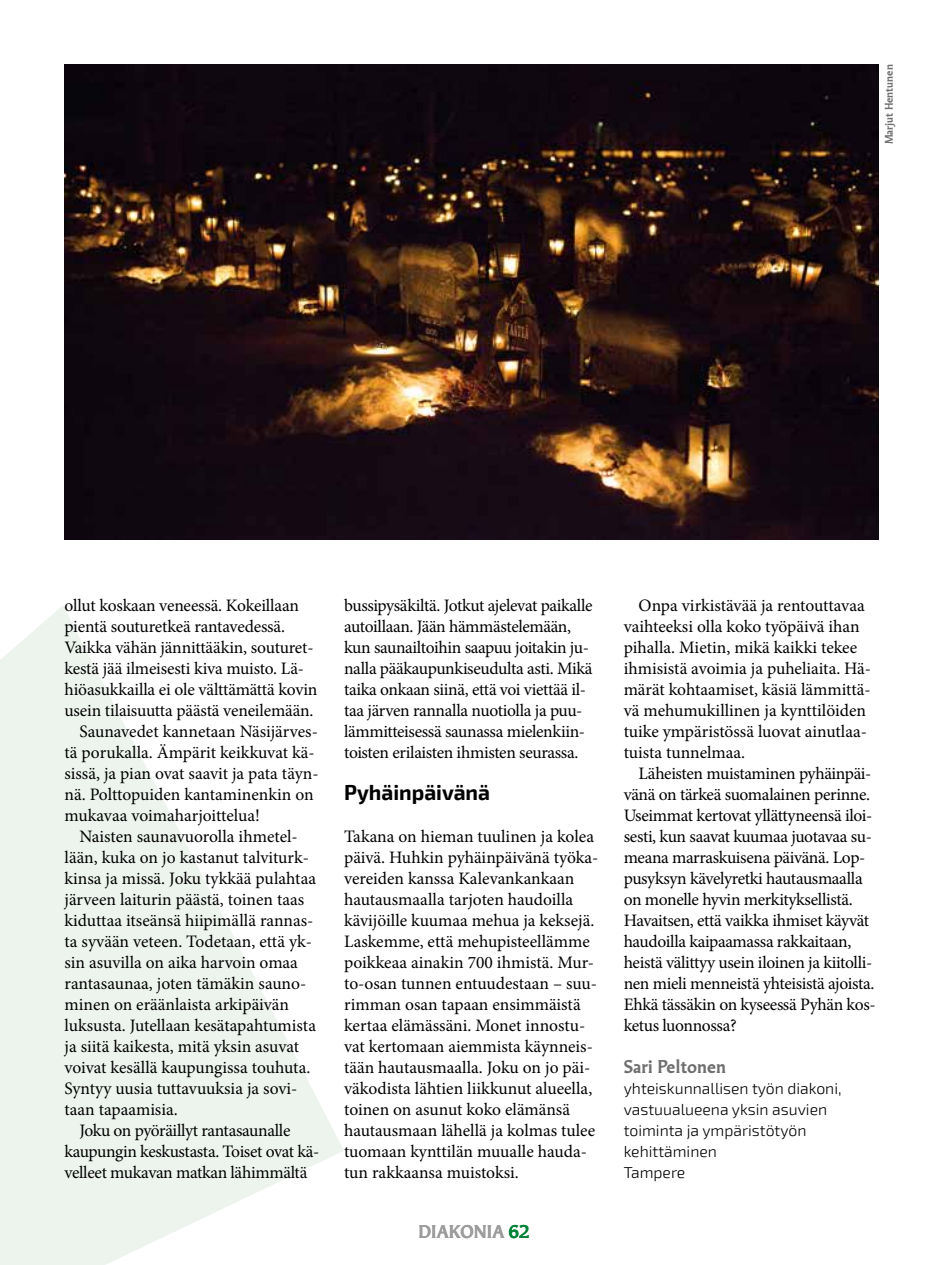
<style>
.page{position:relative;width:943px;height:1265px;background:#fff}
.page>*{position:absolute;margin:0;border:0;box-sizing:border-box;transform-origin:0 0}
.t1{font:700 21px "Exo 2";color:#000}
.t2{font:17.5px/21px "Minion Pro";letter-spacing:-.01em;color:#000}
.t3{font:700 17.5px "Martti";color:#706f6f}
.t4{font:700 17.5px "Martti Display";color:#9c9c9c}
.t5{font:300 15.75px/21px "Exo 2";color:#000}
.t6{font:700 10.5px "Martti";color:#706f6f}
.s1{color:#008337}
</style>
<div class="page">
<svg style="left:0;top:606px;width:344px;height:659px;fill:#edf4ee"></svg>
<img style="left:64px;top:64px;width:814px;height:476px">
<p class="t6" style="left:882px;top:144px;width:81px;rotate:-90deg">Marjut Hentunen</p>
<p class="t2" style="left:64px;top:594px;width:236px">ollut koskaan veneessä. Kokeillaan</p>
<p class="t2" style="left:64px;top:615px;width:222px">pientä souturetkeä rantavedessä.</p>
<p class="t2" style="left:64px;top:636px;width:250px">Vaikka vähän jännittääkin, souturet-</p>
<p class="t2" style="left:64px;top:657px;width:241px">kestä jää ilmeisesti kiva muisto. Lä-</p>
<p class="t2" style="left:64px;top:678px;width:254px">hiöasukkailla ei ole välttämättä kovin</p>
<p class="t2" style="left:64px;top:699px;width:250px">usein tilaisuutta päästä veneilemään.</p>
<p class="t2" style="left:79px;top:720px;width:240px">Saunavedet kannetaan Näsijärves-</p>
<p class="t2" style="left:64px;top:741px;width:252px">tä porukalla. Ämpärit keikkuvat kä-</p>
<p class="t2" style="left:64px;top:762px;width:256px">sissä, ja pian ovat saavit ja pata täyn-</p>
<p class="t2" style="left:64px;top:783px;width:251px">nä. Polttopuiden kantaminenkin on</p>
<p class="t2" style="left:64px;top:804px;width:197px">mukavaa voimaharjoittelua!</p>
<p class="t2" style="left:79px;top:825px;width:220px">Naisten saunavuorolla ihmetel-</p>
<p class="t2" style="left:64px;top:846px;width:246px">lään, kuka on jo kastanut talviturk-</p>
<p class="t2" style="left:64px;top:867px;width:253px">kinsa ja missä. Joku tykkää pulahtaa</p>
<p class="t2" style="left:64px;top:888px;width:241px">järveen laiturin päästä, toinen taas</p>
<p class="t2" style="left:64px;top:909px;width:250px">kiduttaa itseänsä hiipimällä rannas-</p>
<p class="t2" style="left:64px;top:930px;width:249px">ta syvään veteen. Todetaan, että yk-</p>
<p class="t2" style="left:64px;top:951px;width:235px">sin asuvilla on aika harvoin omaa</p>
<p class="t2" style="left:64px;top:972px;width:243px">rantasaunaa, joten tämäkin sauno-</p>
<p class="t2" style="left:64px;top:993px;width:226px">minen on eräänlaista arkipäivän</p>
<p class="t2" style="left:64px;top:1014px;width:253px">luksusta. Jutellaan kesätapahtumista</p>
<p class="t2" style="left:64px;top:1035px;width:236px">ja siitä kaikesta, mitä yksin asuvat</p>
<p class="t2" style="left:64px;top:1056px;width:247px">voivat kesällä kaupungissa touhuta.</p>
<p class="t2" style="left:64px;top:1077px;width:234px">Syntyy uusia tuttavuuksia ja sovi-</p>
<p class="t2" style="left:64px;top:1098px;width:115px">taan tapaamisia.</p>
<p class="t2" style="left:79px;top:1119px;width:212px">Joku on pyöräillyt rantasaunalle</p>
<p class="t2" style="left:64px;top:1140px;width:256px">kaupungin keskustasta. Toiset ovat kä-</p>
<p class="t2" style="left:64px;top:1161px;width:244px">velleet mukavan matkan lähimmältä</p>
<p class="t2" style="left:344px;top:594px;width:250px">bussipysäkiltä. Jotkut ajelevat paikalle autoillaan. Jään hämmästelemään, kun saunailtoihin saapuu joitakin ju&shy;nalla pääkaupunkiseudulta asti. Mikä taika onkaan siinä, että voi viettää il&shy;taa järven rannalla nuotiolla ja puu&shy;lämmitteisessä saunassa mielenkiin&shy;toisten erilaisten ihmisten seurassa.</p>
<p class="t1" style="left:344px;top:780px;width:147px">Pyhäinpäivänä</p>
<p class="t2" style="left:344px;top:825px;width:256px">Takana on hieman tuulinen ja kolea päivä. Huhkin pyhäinpäivänä työka&shy;vereiden kanssa Kalevankankaan hautausmaalla tarjoten haudoilla kävijöille kuumaa mehua ja keksejä.<br>Laskemme, että mehupisteellämme poikkeaa ainakin 700 ihmistä. Mur&shy;to-osan tunnen entuudestaan – suu&shy;rimman osan tapaan ensimmäistä kertaa elämässäni. Monet innostu&shy;vat kertomaan aiemmista käynneis&shy;tään hautausmaalla. Joku on jo päi&shy;väkodista lähtien liikkunut alueella, toinen on asunut koko elämänsä hautausmaan lähellä ja kolmas tulee tuomaan kynttilän muualle hauda&shy;tun rakkaansa muistoksi.</p>
<p class="t4" style="left:418px;top:1221px;width:113px">DIAKONIA <span class="s1">62</span></p>
<p class="t2" style="left:623px;top:594px;width:249px;text-indent:15px">Onpa virkistävää ja rentouttavaa vaihteeksi olla koko työpäivä ihan pihalla. Mietin, mikä kaikki tekee ihmisistä avoimia ja puheliaita. Hä&shy;märät kohtaamiset, käsiä lämmittä&shy;vä mehumukillinen ja kynttilöiden tuike ympäristössä luovat ainutlaa&shy;tuista tunnelmaa.</p>
<p class="t2" style="left:623px;top:762px;width:253px;text-indent:15px">Läheisten muistaminen pyhäinpäi&shy;vänä on tärkeä suomalainen perinne.<br>Useimmat kertovat yllättyneensä iloi&shy;sesti, kun saavat kuumaa juotavaa su&shy;meana marraskuisena päivänä. Lop&shy;pusyksyn kävelyretki hautausmaalla on monelle hyvin merkityksellistä.<br>Havaitsen, että vaikka ihmiset käyvät haudoilla kaipaamassa rakkaitaan, heistä välittyy usein iloinen ja kiitolli&shy;nen mieli menneistä yhteisistä ajoista.<br>Ehkä tässäkin on kyseessä Pyhän kos&shy;ketus luonnossa?</p>
<p class="t3" style="left:623px;top:1054px;width:104px">Sari Peltonen</p>
<p class="t5" style="left:623px;top:1078px;width:219px">yhteiskunnallisen työn diakoni, vastuualueena yksin asuvien toiminta ja ympäristötyön kehittäminen<br>Tampere</p>
</div>
